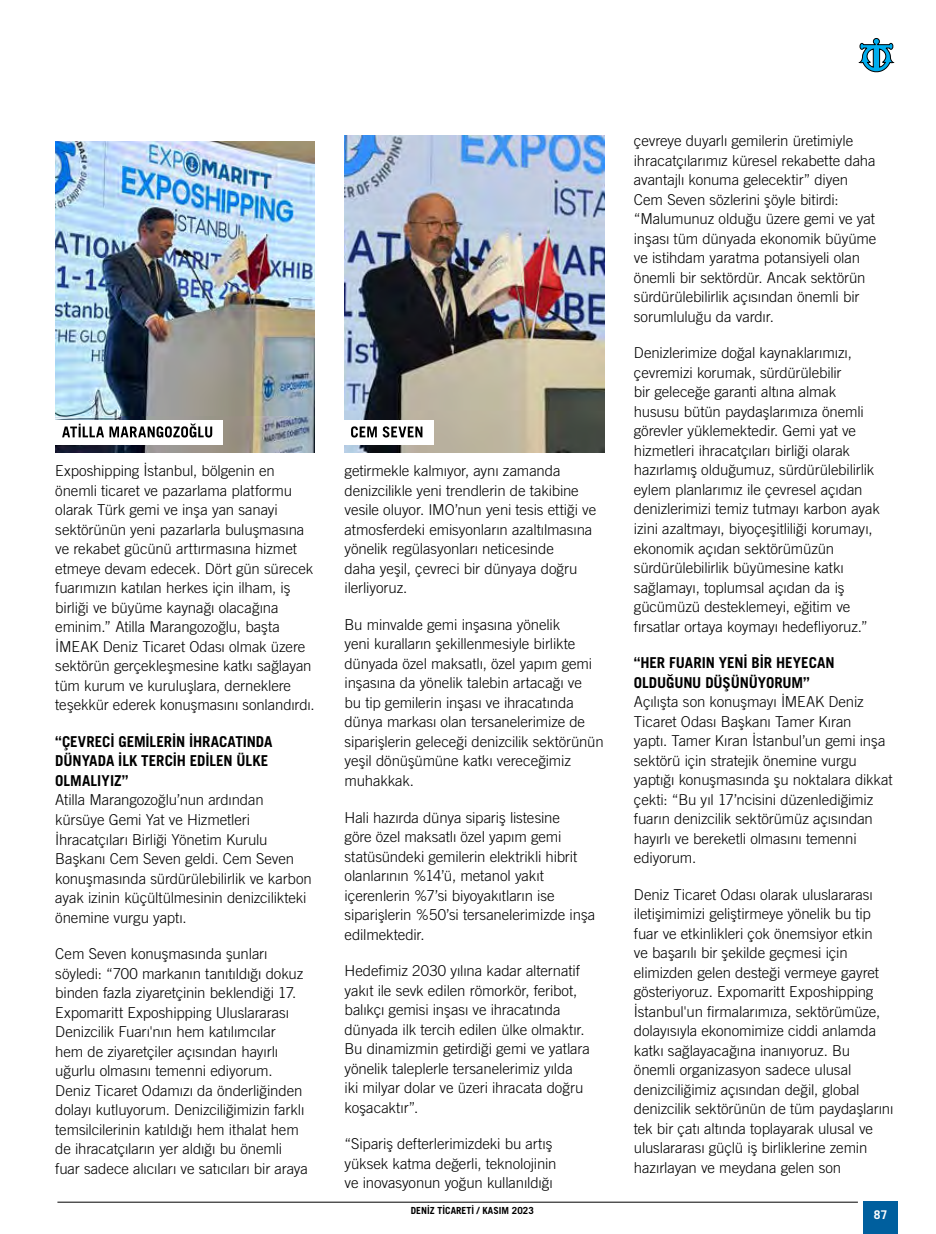
<style>
.page{position:relative;width:936px;height:1234px;background:#fff}
.page>*{position:absolute;margin:0;border:0;box-sizing:border-box;transform-origin:0 0}
.t1{font:300 15px/19.5px "Trade Gothic LT";letter-spacing:-.01em;color:#000}
.t2{font:700 15px/19.5px "Trade Gothic LT";letter-spacing:-.005em;color:#000}
.t3{font:700 12px "Trade Gothic LT";color:#fff}
.t4{font:700 9.75px "Trade Gothic LT";letter-spacing:.005em;color:#000}
</style>
<div class="page">
<div style="left:863px;top:1200px;width:34px;height:33px;background:#005f9e"></div>
<hr style="left:57px;top:1201px;width:800px;height:1px;background:#000">
<svg style="left:859px;top:38px;width:34px;height:34px"></svg>
<img style="left:55px;top:141px;width:260px;height:311px">
<div style="left:55px;top:420px;width:168px;height:24px;background:#fff"></div>
<img style="left:344px;top:135px;width:260px;height:317px">
<svg style="left:62px;top:423px;width:150px;height:14px"></svg>
<div style="left:344px;top:420px;width:90px;height:24px;background:#fff"></div>
<svg style="left:351px;top:426px;width:71px;height:11px"></svg>
<p class="t1" style="left:55px;top:461px;width:261px">Exposhipping İstanbul, bölgenin en önemli ticaret ve pazarlama platformu olarak Türk gemi ve inşa yan sanayi sektörünün yeni pazarlarla buluşmasına ve rekabet gücünü arttırmasına hizmet etmeye devam edecek. Dört gün sürecek fuarımızın katılan herkes için ilham, iş birliği ve büyüme kaynağı olacağına eminim.” Atilla Marangozoğlu, başta İMEAK Deniz Ticaret Odası olmak üzere sektörün gerçekleşmesine katkı sağlayan tüm kurum ve kuruluşlara, derneklere teşekkür ederek konuşmasını sonlandırdı.</p>
<p class="t2" style="left:55px;top:731px;width:219px">“ÇEVRECİ GEMİLERİN İHRACATINDA<br>DÜNYADA İLK TERCİH EDİLEN ÜLKE<br>OLMALIYIZ”</p>
<p class="t1" style="left:55px;top:790px;width:258px">Atilla Marangozoğlu’nun ardından kürsüye Gemi Yat ve Hizmetleri İhracatçıları Birliği Yönetim Kurulu Başkanı Cem Seven geldi. Cem Seven konuşmasında sürdürülebilirlik ve karbon ayak izinin küçültülmesinin denizcilikteki önemine vurgu yaptı.</p>
<p class="t1" style="left:55px;top:943px;width:254px">Cem Seven konuşmasında şunları söyledi: “700 markanın tanıtıldığı dokuz binden fazla ziyaretçinin beklendiği 17.<br>Expomaritt Exposhipping Uluslararası Denizcilik Fuarı'nın hem katılımcılar<br>hem de ziyaretçiler açısından hayırlı uğurlu olmasını temenni ediyorum.<br>Deniz Ticaret Odamızı da önderliğinden dolayı kutluyorum. Denizciliğimizin farklı temsilcilerinin katıldığı hem ithalat hem de ihracatçıların yer aldığı bu önemli fuar sadece alıcıları ve satıcıları bir araya</p>
<p class="t1" style="left:344px;top:461px;width:253px">getirmekle kalmıyor, aynı zamanda denizcilikle yeni trendlerin de takibine vesile oluyor. IMO’nun yeni tesis ettiği ve atmosferdeki emisyonların azaltılmasına yönelik regülasyonları neticesinde<br>daha yeşil, çevreci bir dünyaya doğru ilerliyoruz.</p>
<p class="t1" style="left:344px;top:614px;width:260px">Bu minvalde gemi inşasına yönelik<br>yeni kuralların şekillenmesiyle birlikte dünyada özel maksatlı, özel yapım gemi inşasına da yönelik talebin artacağı ve<br>bu tip gemilerin inşası ve ihracatında dünya markası olan tersanelerimize de siparişlerin geleceği denizcilik sektörünün yeşil dönüşümüne katkı vereceğimiz muhakkak.</p>
<p class="t1" style="left:344px;top:807px;width:252px">Hali hazırda dünya sipariş listesine<br>göre özel maksatlı özel yapım gemi statüsündeki gemilerin elektrikli hibrit olanlarının %14’ü, metanol yakıt içerenlerin %7’si biyoyakıtların ise siparişlerin %50’si tersanelerimizde inşa edilmektedir.</p>
<p class="t1" style="left:344px;top:960px;width:247px">Hedefimiz 2030 yılına kadar alternatif yakıt ile sevk edilen römorkör, feribot, balıkçı gemisi inşası ve ihracatında dünyada ilk tercih edilen ülke olmaktır.<br>Bu dinamizmin getirdiği gemi ve yatlara yönelik taleplerle tersanelerimiz yılda iki milyar dolar ve üzeri ihracata doğru koşacaktır”.</p>
<p class="t1" style="left:344px;top:1133px;width:213px">“Sipariş defterlerimizdeki bu artış yüksek katma değerli, teknolojinin ve inovasyonun yoğun kullanıldığı</p>
<p class="t4" style="left:410px;top:1203px;width:124px">DENİZ TİCARETİ / KASIM 2023</p>
<p class="t1" style="left:634px;top:131px;width:244px">çevreye duyarlı gemilerin üretimiyle ihracatçılarımız küresel rekabette daha avantajlı konuma gelecektir” diyen Cem Seven sözlerini şöyle bitirdi: “Malumunuz olduğu üzere gemi ve yat inşası tüm dünyada ekonomik büyüme ve istihdam yaratma potansiyeli olan önemli bir sektördür. Ancak sektörün sürdürülebilirlik açısından önemli bir sorumluluğu da vardır.</p>
<p class="t1" style="left:634px;top:343px;width:247px">Denizlerimize doğal kaynaklarımızı, çevremizi korumak, sürdürülebilir<br>bir geleceğe garanti altına almak hususu bütün paydaşlarımıza önemli görevler yüklemektedir. Gemi yat ve hizmetleri ihracatçıları birliği olarak hazırlamış olduğumuz, sürdürülebilirlik eylem planlarımız ile çevresel açıdan denizlerimizi temiz tutmayı karbon ayak izini azaltmayı, biyoçeşitliliği korumayı, ekonomik açıdan sektörümüzün sürdürülebilirlik büyümesine katkı sağlamayı, toplumsal açıdan da iş gücümüzü desteklemeyi, eğitim ve fırsatlar ortaya koymayı hedefliyoruz.”</p>
<p class="t2" style="left:634px;top:652px;width:202px">“HER FUARIN YENİ BİR HEYECAN<br>OLDUĞUNU DÜŞÜNÜYORUM”</p>
<p class="t1" style="left:634px;top:691px;width:260px">Açılışta son konuşmayı İMEAK Deniz Ticaret Odası Başkanı Tamer Kıran<br>yaptı. Tamer Kıran İstanbul’un gemi inşa sektörü için stratejik önemine vurgu yaptığı konuşmasında şu noktalara dikkat çekti: “Bu yıl 17’ncisini düzenlediğimiz fuarın denizcilik sektörümüz açısından hayırlı ve bereketli olmasını temenni ediyorum.</p>
<p class="t1" style="left:634px;top:884px;width:261px">Deniz Ticaret Odası olarak uluslararası iletişimimizi geliştirmeye yönelik bu tip fuar ve etkinlikleri çok önemsiyor etkin<br>ve başarılı bir şekilde geçmesi için elimizden gelen desteği vermeye gayret gösteriyoruz. Expomaritt Exposhipping İstanbul'un firmalarımıza, sektörümüze, dolayısıyla ekonomimize ciddi anlamda katkı sağlayacağına inanıyoruz. Bu önemli organizasyon sadece ulusal denizciliğimiz açısından değil, global denizcilik sektörünün de tüm paydaşlarını tek bir çatı altında toplayarak ulusal ve uluslararası güçlü iş birliklerine zemin hazırlayan ve meydana gelen son</p>
<p class="t3" style="left:873px;top:1206px;width:15px">87</p>
</div>
